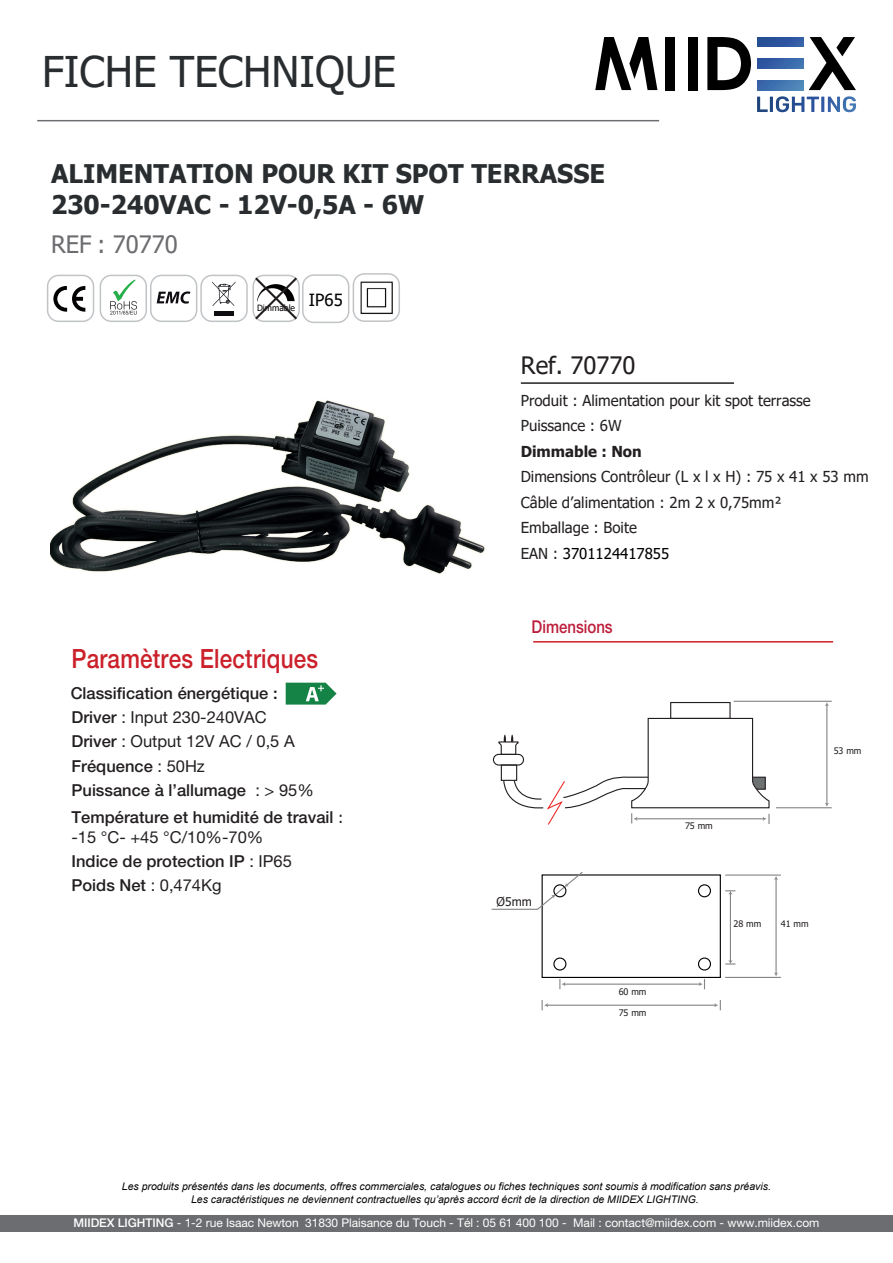
<style>
.page{position:relative;width:893px;height:1263px;background:#fff}
.page>*{position:absolute;margin:0;border:0;box-sizing:border-box;transform-origin:0 0}
.t1{font:42.3px "Tahoma";color:#292d2f}
.t2{font:500 26.55px "Helvetica Neue LT Std";letter-spacing:.01em;color:#cb212b;scale:.85 1}
.t3{font:700 25.65px/30.6px "Tahoma";color:#292d2f}
.t4{font:24px "Tahoma";color:#6c6d70}
.t5{font:24px "Tahoma";color:#231f20}
.t6{font:500 17.7px "Helvetica Neue LT Std";color:#bc1e3b;scale:.85 1}
.t7{font:500 16.5px/19.8px "Helvetica Neue LT Std";color:#231f20}
.t8{font:16.5px/24.2px "Helvetica Neue LT Std";color:#231f20}
.t9{font:15.15px/25.5px "Tahoma";color:#231f20}
.t10{font:700 15.15px "Tahoma";color:#231f20}
.t11{font:15px "Tahoma";color:#000}
.t12{font:12px "Helvetica Neue LT Std";letter-spacing:-.005em;color:#fff}
.t13{font:12px "Tahoma";color:#231f20}
.t14{font:italic 10.5px/12.6px "Arial";color:#050504;text-align:center}
.t15{font:9px "Tahoma";color:#231f20}
.t16{font:8.7px "Tahoma";color:#000}
.s1{font-weight:500}
.s2{font-family:"Tahoma";font-weight:400;font-size:15.15px}
.s3{font-weight:400}
.s4{font-size:15.15px;color:#231f20}
.s5{font-size:12.15px}
</style>
<div class="page">
<div style="left:0;top:1215px;width:893px;height:16px;background:#6c6d70"></div>
<hr style="left:521px;top:382px;width:213px;height:2px;background:#231f20">
<div style="left:100px;top:275px;width:47px;height:47px;border:1px solid #c1c4c7;border-radius:11px"></div>
<div style="left:47px;top:275px;width:47px;height:47px;border:1px solid #c1c4c7;border-radius:11px"></div>
<div style="left:150px;top:275px;width:47px;height:47px;border:1px solid #c1c4c7;border-radius:11px"></div>
<div style="left:200px;top:275px;width:48px;height:47px;border:1px solid #c1c4c7;border-radius:11px"></div>
<svg style="left:53px;top:286px;width:32px;height:26px"></svg>
<svg style="left:157px;top:291px;width:33px;height:13px"></svg>
<svg style="left:212px;top:281px;width:24px;height:25px"></svg>
<div style="left:214px;top:311px;width:19px;height:5px;background:#0f0c12"></div>
<svg style="left:110px;top:279px;width:27px;height:36px"></svg>
<svg style="left:286px;top:683px;width:51px;height:22px"></svg>
<hr style="left:533px;top:641px;width:300px;height:1px;background:#d01f26">
<div style="left:252px;top:275px;width:48px;height:47px;border:1px solid #c1c4c7;border-radius:11px"></div>
<div style="left:302px;top:274px;width:47px;height:49px;border:1px solid #c1c4c7;border-radius:11px"></div>
<svg style="left:253px;top:275px;width:46px;height:47px"></svg>
<div style="left:353px;top:273px;width:47px;height:49px;border:1px solid #c1c4c7;border-radius:11px"></div>
<img style="left:353px;top:274px;width:46px;height:46px">
<img style="left:51px;top:399px;width:435px;height:176px">
<div style="left:670px;top:702px;width:61px;height:17px;border:1px solid #231f20"></div>
<div style="left:493px;top:754px;width:31px;height:12px;border:1px solid #231f20;border-radius:5px"></div>
<div style="left:542px;top:874px;width:179px;height:104px;border:1px solid #000001"></div>
<div style="left:698px;top:884px;width:13px;height:13px;border:1px solid #000001;border-radius:50%"></div>
<div style="left:698px;top:957px;width:13px;height:13px;border:1px solid #000001;border-radius:50%"></div>
<svg style="left:554px;top:958px;width:12px;height:12px"></svg>
<div style="left:553px;top:957px;width:13px;height:13px;border:1px solid #000001;border-radius:50%"></div>
<svg style="left:536px;top:872px;width:48px;height:39px"></svg>
<hr style="left:730px;top:893px;width:1px;height:68px;background:#838586">
<svg style="left:725px;top:890px;width:10px;height:4px"></svg>
<svg style="left:725px;top:960px;width:10px;height:4px"></svg>
<hr style="left:775px;top:879px;width:2px;height:95px;background:#838586">
<svg style="left:774px;top:876px;width:4px;height:4px"></svg>
<hr style="left:725px;top:874px;width:56px;height:2px;background:#838586">
<hr style="left:564px;top:983px;width:136px;height:2px;background:#838586">
<svg style="left:699px;top:979px;width:6px;height:10px"></svg>
<svg style="left:559px;top:979px;width:6px;height:10px"></svg>
<hr style="left:492px;top:909px;width:46px;height:1px;background:#838586">
<hr style="left:725px;top:977px;width:56px;height:1px;background:#838586">
<svg style="left:498px;top:717px;width:272px;height:108px"></svg>
<hr style="left:547px;top:1005px;width:168px;height:1px;background:#838586">
<svg style="left:714px;top:1000px;width:7px;height:10px"></svg>
<svg style="left:542px;top:1000px;width:6px;height:10px"></svg>
<hr style="left:826px;top:705px;width:1px;height:99px;background:#838586">
<hr style="left:734px;top:701px;width:98px;height:1px;background:#838586">
<hr style="left:776px;top:807px;width:56px;height:1px;background:#838586">
<hr style="left:37px;top:120px;width:622px;height:1px;background:#6c6d70">
<svg style="left:809px;top:37px;width:47px;height:53px"></svg>
<svg style="left:707px;top:37px;width:44px;height:53px"></svg>
<div style="left:688px;top:37px;width:10px;height:53px;background:#000001"></div>
<div style="left:665px;top:37px;width:10px;height:53px;background:#000001"></div>
<svg style="left:757px;top:96px;width:99px;height:16px"></svg>
<svg style="left:595px;top:37px;width:62px;height:53px"></svg>
<svg style="left:757px;top:37px;width:46px;height:9px"></svg>
<svg style="left:757px;top:59px;width:46px;height:9px"></svg>
<svg style="left:757px;top:81px;width:46px;height:9px"></svg>
<h1 class="t1" style="left:42px;top:43px;width:356px">FICHE TECHNIQUE</h1>
<h3 class="t3" style="left:51px;top:160px;width:556px">ALIMENTATION POUR KIT SPOT TERRASSE<br>230-240VAC - 12V-0,5A - 6W</h3>
<h3 class="t4" style="left:51px;top:228px;width:128px">REF : 70770</h3>
<p class="t16" style="left:257px;top:302px;width:87px">Dimmable <sup>IP65</sup></p>
<h2 class="t2" style="left:72px;top:643px;width:292px">Paramètres Electriques</h2>
<h3 class="t7" style="left:71px;top:683px;width:208px">Classification énergétique :</h3>
<h3 class="t8" style="left:72px;top:705px;width:244px"><span class="s1">Driver</span> : Input 230-240VAC<br><span class="s1">Driver</span> : Output 12V AC / 0,5 A<br><span class="s1">Fréquence</span> : 50Hz<br><span class="s1">Puissance à l’allumage</span> : &gt; 95%</h3>
<h3 class="t7" style="left:72px;top:807px;width:273px">Température et humidité de travail <span class="s2">: </span><span class="s3">-15 °C- +45 °C/10%-70%</span></h3>
<h3 class="t7" style="left:72px;top:849px;width:222px;line-height:24.2px">Indice de protection IP <span class="s3">: IP65<br></span>Poids Net <span class="s3">: 0,474Kg</span></h3>
<h3 class="t5" style="left:521px;top:350px;width:116px">Ref. 70770</h3>
<h3 class="t9" style="left:521px;top:389px;width:292px">Produit : Alimentation pour kit spot terrasse<br>Puissance : 6W</h3>
<h3 class="t10" style="left:521px;top:441px;width:123px">Dimmable : Non</h3>
<h3 class="t9" style="left:521px;top:465px;width:349px">Dimensions Contrôleur (L x l x H) : 75 x 41 x 53 mm<br>Câble d’alimentation : 2m 2 x 0,75mm²<br>Emballage : Boite</h3>
<h3 class="t11" style="left:521px;top:543px;width:150px"><span class="s4">EAN :</span> 3701124417855</h3>
<h3 class="t6" style="left:532px;top:616px;width:97px">Dimensions</h3>
<p class="t13" style="left:497px;top:894px;width:37px"><span class="s5">Ø</span>5mm</p>
<p class="t15" style="left:619px;top:985px;width:29px">60 mm</p>
<p class="t15" style="left:619px;top:1006px;width:29px">75 mm</p>
<p class="t15" style="left:685px;top:820px;width:29px">75 mm</p>
<p class="t15" style="left:834px;top:745px;width:29px">53 mm</p>
<p class="t15" style="left:734px;top:918px;width:29px">28 mm</p>
<p class="t15" style="left:781px;top:918px;width:29px">41 mm</p>
<p class="t14" style="left:122px;top:1180px;width:650px">Les produits présentés dans les documents, offres commerciales, catalogues ou fiches techniques sont soumis à modification sans préavis.<br>Les caractéristiques ne deviennent contractuelles qu’après accord écrit de la direction de MIIDEX LIGHTING.</p>
<p class="t12" style="left:74px;top:1215px;width:747px"><span class="s1">MIIDEX LIGHTING</span> - 1-2 rue Isaac Newton 31830 Plaisance du Touch - Tél : 05 61 400 100 - Mail : contact@miidex.com - www.miidex.com</p>
</div>
